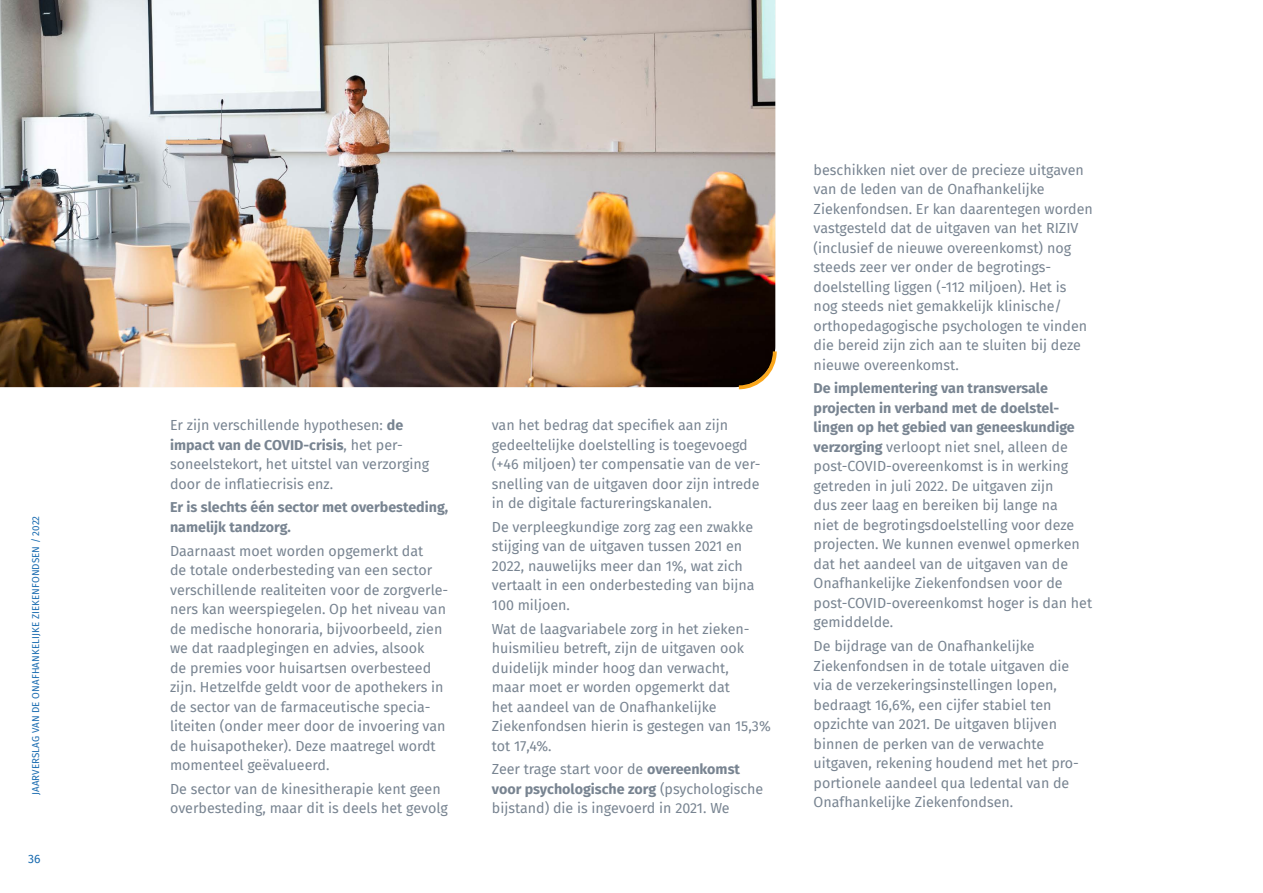
<style>
.page{position:relative;width:1263px;height:893px;background:#fff}
.page>*{position:absolute;margin:0;border:0;box-sizing:border-box;transform-origin:0 0}
.t1{font:14.25px/19.5px "Fira Sans";color:#788491}
.t2{font:700 14.25px/19.5px "Fira Sans";color:#788491}
.t3{font:12px "Fira Sans";color:#196bb0}
.t4{font:9.75px "Fira Sans";letter-spacing:.01em;color:#196bb0}
.s1{font-weight:700}
</style>
<div class="page">
<img style="left:0;top:0;width:775px;height:387px">
<svg style="left:739px;top:351px;width:38px;height:38px"></svg>
<p class="t4" style="left:28px;top:795px;width:281px;rotate:-90deg">JAARVERSLAG VAN DE ONAFHANKELIJKE ZIEKENFONDSEN / 2022</p>
<p class="t3" style="left:28px;top:850px;width:14px">36</p>
<p class="t1" style="left:170px;top:415px;width:261px">Er zijn verschillende hypothesen: <span class="s1">de impact van de COVID-crisis</span>, het per&shy;soneelstekort, het uitstel van verzorging door de inflatiecrisis enz.</p>
<p class="t2" style="left:170px;top:497px;width:280px">Er is slechts één sector met overbesteding, namelijk tandzorg.</p>
<p class="t1" style="left:170px;top:541px;width:280px">Daarnaast moet worden opgemerkt dat<br>de totale onderbesteding van een sector verschillende realiteiten voor de zorgverle&shy;ners kan weerspiegelen. Op het niveau van de medische honoraria, bijvoorbeeld, zien we dat raadplegingen en advies, alsook<br>de premies voor huisartsen overbesteed zijn. Hetzelfde geldt voor de apothekers in de sector van de farmaceutische specia&shy;liteiten (onder meer door de invoering van de huisapotheker). Deze maatregel wordt momenteel geëvalueerd.</p>
<p class="t1" style="left:170px;top:779px;width:279px">De sector van de kinesitherapie kent geen overbesteding, maar dit is deels het gevolg</p>
<p class="t1" style="left:492px;top:415px;width:269px">van het bedrag dat specifiek aan zijn gedeeltelijke doelstelling is toegevoegd (+46 miljoen) ter compensatie van de ver&shy;snelling van de uitgaven door zijn intrede in de digitale factureringskanalen.</p>
<p class="t1" style="left:492px;top:517px;width:264px">De verpleegkundige zorg zag een zwakke stijging van de uitgaven tussen 2021 en 2022, nauwelijks meer dan 1%, wat zich vertaalt in een onderbesteding van bijna 100 miljoen.</p>
<p class="t1" style="left:492px;top:618px;width:280px">Wat de laagvariabele zorg in het zieken&shy;huismilieu betreft, zijn de uitgaven ook duidelijk minder hoog dan verwacht,<br>maar moet er worden opgemerkt dat<br>het aandeel van de Onafhankelijke Ziekenfondsen hierin is gestegen van 15,3% tot 17,4%.</p>
<p class="t1" style="left:492px;top:759px;width:273px">Zeer trage start voor de <span class="s1">overeenkomst voor psychologische zorg</span> (psychologische bijstand) die is ingevoerd in 2021. We</p>
<p class="t1" style="left:814px;top:160px;width:281px">beschikken niet over de precieze uitgaven van de leden van de Onafhankelijke Ziekenfondsen. Er kan daarentegen worden vastgesteld dat de uitgaven van het RIZIV (inclusief de nieuwe overeenkomst) nog steeds zeer ver onder de begrotings&shy;doelstelling liggen (-112 miljoen). Het is nog steeds niet gemakkelijk klinische/ orthopedagogische psychologen te vinden die bereid zijn zich aan te sluiten bij deze nieuwe overeenkomst.</p>
<p class="t1" style="left:814px;top:378px;width:280px"><span class="s1">De implementering van transversale projecten in verband met de doelstel&shy;lingen op het gebied van geneeskundige verzorging</span> verloopt niet snel, alleen de post-COVID-overeenkomst is in werking getreden in juli 2022. De uitgaven zijn<br>dus zeer laag en bereiken bij lange na<br>niet de begrotingsdoelstelling voor deze projecten. We kunnen evenwel opmerken dat het aandeel van de uitgaven van de Onafhankelijke Ziekenfondsen voor de post-COVID-overeenkomst hoger is dan het gemiddelde.</p>
<p class="t1" style="left:814px;top:636px;width:267px">De bijdrage van de Onafhankelijke Ziekenfondsen in de totale uitgaven die via de verzekeringsinstellingen lopen, bedraagt 16,6%, een cijfer stabiel ten opzichte van 2021. De uitgaven blijven binnen de perken van de verwachte uitgaven, rekening houdend met het pro&shy;portionele aandeel qua ledental van de Onafhankelijke Ziekenfondsen.</p>
</div>
